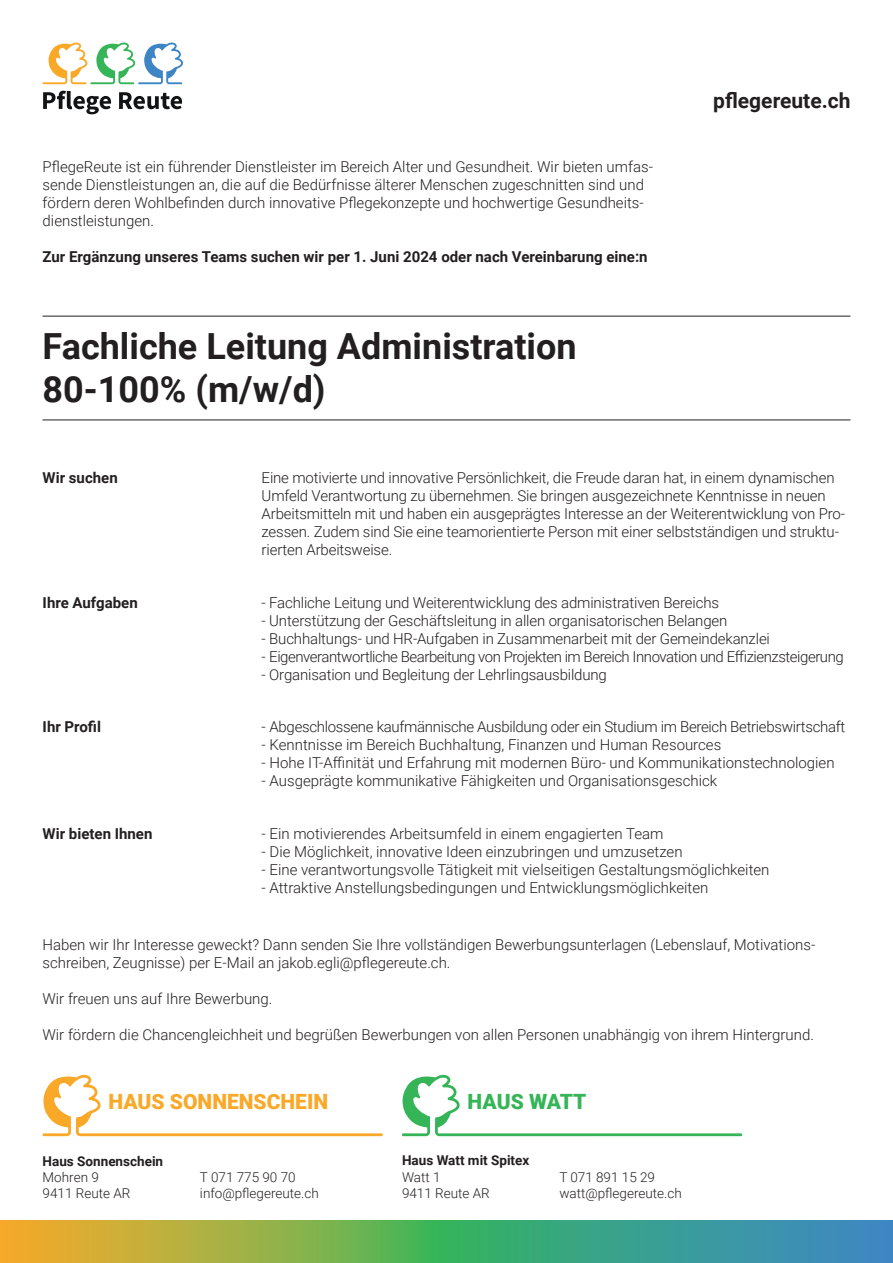
<style>
.page{position:relative;width:893px;height:1263px;background:#fff}
.page>*{position:absolute;margin:0;border:0;box-sizing:border-box;transform-origin:0 0}
.t1{font:700 36px "Roboto";color:#231f20}
.t2{font:900 21px "Roboto";color:#faa828}
.t3{font:700 21px "Roboto";color:#231f20}
.t4{font:900 21px "Roboto";letter-spacing:-.005em;color:#36b558}
.t5{font:300 15px/18px "Roboto";color:#231f20}
.t6{font:700 15px "Roboto";color:#231f20}
.t7{font:300 15px "Roboto";letter-spacing:-.03em;color:#231f20}
.t8{font:300 15px "Roboto";letter-spacing:-.02em;color:#231f20}
.t9{font:300 13.5px "Roboto";color:#231f20}
.t10{font:700 13.5px "Roboto";color:#231f20}
</style>
<div class="page">
<svg style="left:43px;top:42px;width:140px;height:42px"></svg>
<svg style="left:43px;top:91px;width:68px;height:23px"></svg>
<svg style="left:119px;top:92px;width:63px;height:17px"></svg>
<svg style="left:402px;top:1074px;width:340px;height:62px"></svg>
<svg style="left:43px;top:1074px;width:340px;height:62px"></svg>
<svg style="left:0;top:1220px;width:893px;height:43px;background:#6da66c"></svg>
<hr style="left:43px;top:420px;width:807px;height:1px;background:#231f20">
<hr style="left:43px;top:316px;width:807px;height:1px;background:#231f20">
<p class="t5" style="left:43px;top:157px;width:612px">PflegeReute ist ein führender Dienstleister im Bereich Alter und Gesundheit. Wir bieten umfas&shy;sende Dienstleistungen an, die auf die Bedürfnisse älterer Menschen zugeschnitten sind und fördern deren Wohlbefinden durch innovative Pflegekonzepte und hochwertige Gesundheits&shy;dienstleistungen.</p>
<p class="t6" style="left:43px;top:246px;width:606px">Zur Ergänzung unseres Teams suchen wir per 1. Juni 2024 oder nach Vereinbarung eine:n</p>
<p class="t1" style="left:43px;top:321px;width:535px">Fachliche Leitung Administration</p>
<p class="t1" style="left:43px;top:364px;width:284px">80-100% (m/w/d)</p>
<p class="t3" style="left:713px;top:86px;width:139px">pflegereute.ch</p>
<p class="t6" style="left:43px;top:467px;width:77px">Wir suchen</p>
<p class="t5" style="left:262px;top:468px;width:585px">Eine motivierte und innovative Persönlichkeit, die Freude daran hat, in einem dynamischen Umfeld Verantwortung zu übernehmen. Sie bringen ausgezeichnete Kenntnisse in neuen Arbeitsmitteln mit und haben ein ausgeprägtes Interesse an der Weiterentwicklung von Pro&shy;zessen. Zudem sind Sie eine teamorientierte Person mit einer selbstständigen und struktu&shy;rierten Arbeitsweise.</p>
<p class="t6" style="left:43px;top:592px;width:97px">Ihre Aufgaben</p>
<p class="t5" style="left:262px;top:593px;width:459px">- Fachliche Leitung und Weiterentwicklung des administrativen Bereichs</p>
<p class="t5" style="left:262px;top:611px;width:467px">- Unterstützung der Geschäftsleitung in allen organisatorischen Belangen</p>
<p class="t5" style="left:262px;top:629px;width:510px">- Buchhaltungs- und HR-Aufgaben in Zusammenarbeit mit der Gemeindekanzlei</p>
<p class="t7" style="left:262px;top:646px;width:584px">- Eigenverantwortliche Bearbeitung von Projekten im Bereich Innovation und Effizienzsteigerung</p>
<p class="t5" style="left:262px;top:665px;width:347px">- Organisation und Begleitung der Lehrlingsausbildung</p>
<p class="t6" style="left:43px;top:716px;width:60px">Ihr Profil</p>
<p class="t6" style="left:43px;top:823px;width:111px">Wir bieten Ihnen</p>
<p class="t8" style="left:262px;top:716px;width:585px">- Abgeschlossene kaufmännische Ausbildung oder ein Studium im Bereich Betriebswirtschaft</p>
<p class="t5" style="left:262px;top:735px;width:461px">- Kenntnisse im Bereich Buchhaltung, Finanzen und Human Resources</p>
<p class="t5" style="left:262px;top:753px;width:574px">- Hohe IT-Affinität und Erfahrung mit modernen Büro- und Kommunikationstechnologien</p>
<p class="t5" style="left:262px;top:771px;width:457px">- Ausgeprägte kommunikative Fähigkeiten und Organisationsgeschick</p>
<p class="t5" style="left:262px;top:824px;width:403px">- Ein motivierendes Arbeitsumfeld in einem engagierten Team</p>
<p class="t5" style="left:262px;top:842px;width:422px">- Die Möglichkeit, innovative Ideen einzubringen und umzusetzen</p>
<p class="t5" style="left:262px;top:860px;width:509px">- Eine verantwortungsvolle Tätigkeit mit vielseitigen Gestaltungsmöglichkeiten</p>
<p class="t5" style="left:262px;top:878px;width:448px">- Attraktive Anstellungsbedingungen und Entwicklungsmöglichkeiten</p>
<p class="t5" style="left:43px;top:935px;width:774px">Haben wir Ihr Interesse geweckt? Dann senden Sie Ihre vollständigen Bewerbungsunterlagen (Lebenslauf, Motivations&shy;schreiben, Zeugnisse) per E-Mail an jakob.egli@pflegereute.ch.</p>
<p class="t5" style="left:43px;top:989px;width:231px">Wir freuen uns auf Ihre Bewerbung.</p>
<p class="t5" style="left:43px;top:1025px;width:773px">Wir fördern die Chancengleichheit und begrüßen Bewerbungen von allen Personen unabhängig von ihrem Hintergrund.</p>
<p class="t2" style="left:109px;top:1087px;width:221px">HAUS SONNENSCHEIN</p>
<p class="t4" style="left:468px;top:1087px;width:120px">HAUS WATT</p>
<p class="t10" style="left:43px;top:1151px;width:122px">Haus Sonnenschein</p>
<p class="t9" style="left:43px;top:1168px;width:58px">Mohren 9</p>
<p class="t9" style="left:43px;top:1184px;width:89px">9411 Reute AR</p>
<p class="t9" style="left:200px;top:1168px;width:97px">T 071 775 90 70</p>
<p class="t9" style="left:200px;top:1184px;width:120px">info@pflegereute.ch</p>
<p class="t10" style="left:402px;top:1151px;width:129px">Haus Watt mit Spitex</p>
<p class="t9" style="left:402px;top:1167px;width:40px">Watt 1</p>
<p class="t9" style="left:402px;top:1183px;width:89px">9411 Reute AR</p>
<p class="t9" style="left:559px;top:1167px;width:97px">T 071 891 15 29</p>
<p class="t9" style="left:559px;top:1183px;width:124px">watt@pflegereute.ch</p>
</div>
